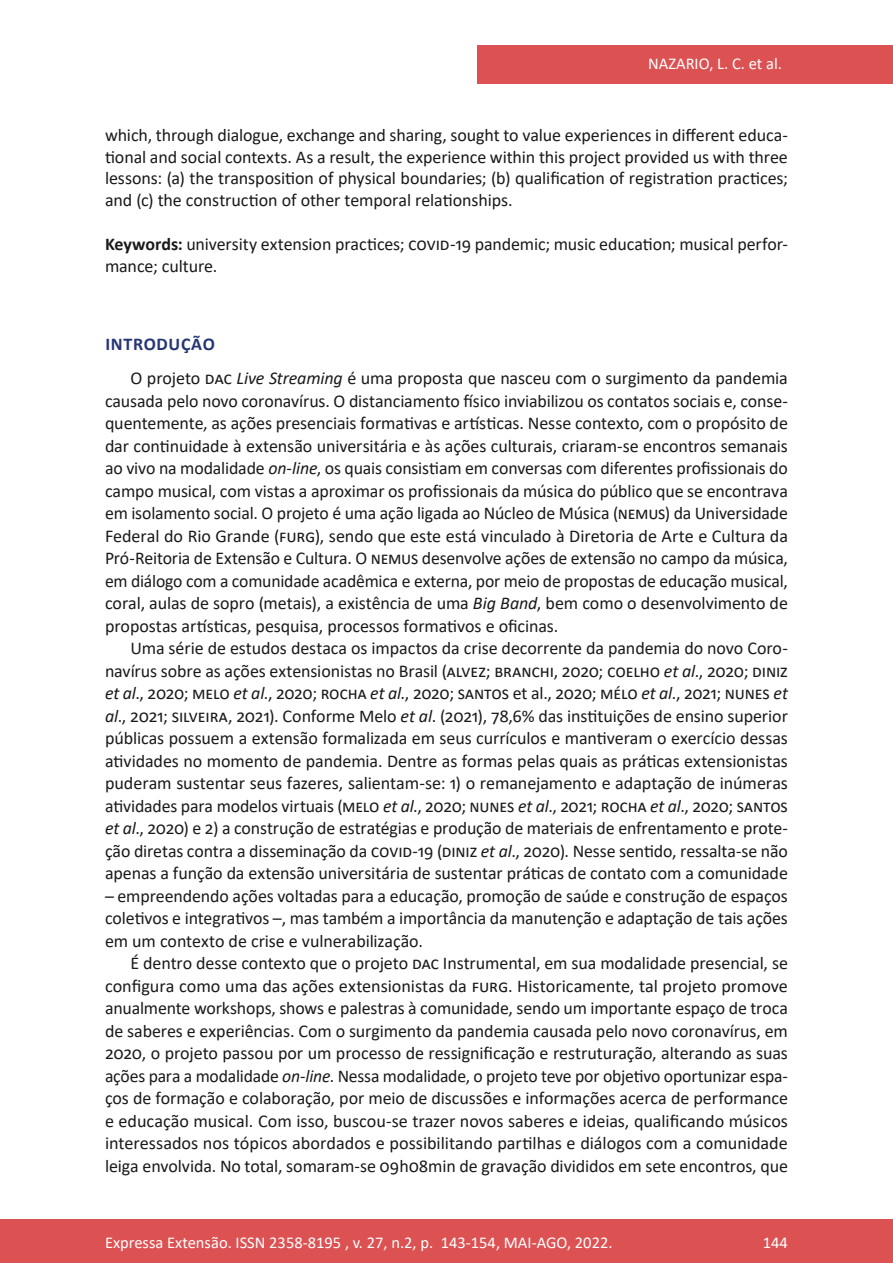
<style>
.page{position:relative;width:893px;height:1263px;background:#fff}
.page>*{position:absolute;margin:0;border:0;box-sizing:border-box;transform-origin:0 0}
.Principal_-_Texto{font:18px/22.5px "Calibri";letter-spacing:-.005em;color:#1a1a1a;text-align:justify}
.Principal_-_Resumo{font:18px/21.6px "Calibri";letter-spacing:-.005em;color:#1a1a1a;text-align:justify}
.Principal_-_Intertít{font:700 18px "Calibri";letter-spacing:.04em;color:#263574}
.t1{font:16.5px "Calibri";color:#fff}
.s1{font-weight:700}
.s2{font-style:italic}
</style>
<div class="page">
<div style="left:477px;top:45px;width:416px;height:39px;background:#dc5253"></div>
<div style="left:0;top:1219px;width:893px;height:44px;background:#dc5253"></div>
<p class="t1" style="left:648px;top:52px;width:135px">NAZARIO, L. C. et al.</p>
<p class="Principal_-_Resumo" style="left:105px;top:124px;width:684px">which, through dialogue, exchange and sharing, sought to value experiences in different educa&shy;tional and social contexts. As a result, the experience within this project provided us with three lessons: (a) the transposition of physical boundaries; (b) qualification of registration practices; and (c) the construction of other temporal relationships.</p>
<p class="Principal_-_Resumo" style="left:105px;top:233px;width:684px"><span class="s1">Keywords:</span> university extension practices; COVID-19 pandemic; music education; musical perfor&shy;mance; culture.</p>
<p class="Principal_-_Intertít" style="left:105px;top:331px;width:111px">INTRODUÇÃO</p>
<p class="Principal_-_Texto" style="left:105px;top:366px;width:684px;text-indent:26px">O projeto DAC <span class="s2">Live Streaming</span> é uma proposta que nasceu com o surgimento da pandemia causada pelo novo coronavírus. O distanciamento físico inviabilizou os contatos sociais e, conse&shy;quentemente, as ações presenciais formativas e artísticas. Nesse contexto, com o propósito de dar continuidade à extensão universitária e às ações culturais, criaram-se encontros semanais ao vivo na modalidade <span class="s2">on-line</span>, os quais consistiam em conversas com diferentes profissionais do campo musical, com vistas a aproximar os profissionais da música do público que se encontrava em isolamento social. O projeto é uma ação ligada ao Núcleo de Música (NEMUS) da Universidade Federal do Rio Grande (FURG), sendo que este está vinculado à Diretoria de Arte e Cultura da Pró-Reitoria de Extensão e Cultura. O NEMUS desenvolve ações de extensão no campo da música, em diálogo com a comunidade acadêmica e externa, por meio de propostas de educação musical, coral, aulas de sopro (metais), a existência de uma <span class="s2">Big Band</span>, bem como o desenvolvimento de propostas artísticas, pesquisa, processos formativos e oficinas.</p>
<p class="Principal_-_Texto" style="left:105px;top:636px;width:684px;text-indent:26px">Uma série de estudos destaca os impactos da crise decorrente da pandemia do novo Coro&shy;navírus sobre as ações extensionistas no Brasil (ALVEZ; BRANCHI, 2020; COELHO <span class="s2">et al</span>., 2020; DINIZ <span class="s2">et al</span>., 2020; MELO <span class="s2">et al</span>., 2020; ROCHA <span class="s2">et al.</span>, 2020; SANTOS et al., 2020; MÉLO <span class="s2">et al</span>., 2021; NUNES <span class="s2">et al</span>., 2021; SILVEIRA, 2021). Conforme Melo <span class="s2">et al</span>. (2021), 78,6% das instituições de ensino superior públicas possuem a extensão formalizada em seus currículos e mantiveram o exercício dessas atividades no momento de pandemia. Dentre as formas pelas quais as práticas extensionistas puderam sustentar seus fazeres, salientam-se: 1) o remanejamento e adaptação de inúmeras atividades para modelos virtuais (MELO <span class="s2">et al</span>., 2020; NUNES <span class="s2">et al</span>., 2021; ROCHA <span class="s2">et al</span>., 2020; SANTOS <span class="s2">et al</span>., 2020) e 2) a construção de estratégias e produção de materiais de enfrentamento e prote&shy;ção diretas contra a disseminação da COVID-19 (DINIZ <span class="s2">et al</span>., 2020). Nesse sentido, ressalta-se não apenas a função da extensão universitária de sustentar práticas de contato com a comunidade</p>
<p class="Principal_-_Texto" style="left:105px;top:884px;width:684px">– empreendendo ações voltadas para a educação, promoção de saúde e construção de espaços coletivos e integrativos –, mas também a importância da manutenção e adaptação de tais ações em um contexto de crise e vulnerabilização.</p>
<p class="Principal_-_Texto" style="left:105px;top:951px;width:684px;text-indent:26px">É dentro desse contexto que o projeto DAC Instrumental, em sua modalidade presencial, se configura como uma das ações extensionistas da FURG. Historicamente, tal projeto promove anualmente workshops, shows e palestras à comunidade, sendo um importante espaço de troca de saberes e experiências. Com o surgimento da pandemia causada pelo novo coronavírus, em 2020, o projeto passou por um processo de ressignificação e restruturação, alterando as suas ações para a modalidade <span class="s2">on-line</span>. Nessa modalidade, o projeto teve por objetivo oportunizar espa&shy;ços de formação e colaboração, por meio de discussões e informações acerca de performance e educação musical. Com isso, buscou-se trazer novos saberes e ideias, qualificando músicos interessados nos tópicos abordados e possibilitando partilhas e diálogos com a comunidade leiga envolvida. No total, somaram-se 09h08min de gravação divididos em sete encontros, que</p>
<p class="t1" style="left:105px;top:1230px;width:509px">Expressa Extensão. ISSN 2358-8195 , v. 27, n.2, p. 143-154, MAI-AGO, 2022.</p>
<p class="t1" style="left:763px;top:1230px;width:27px">144</p>
</div>
